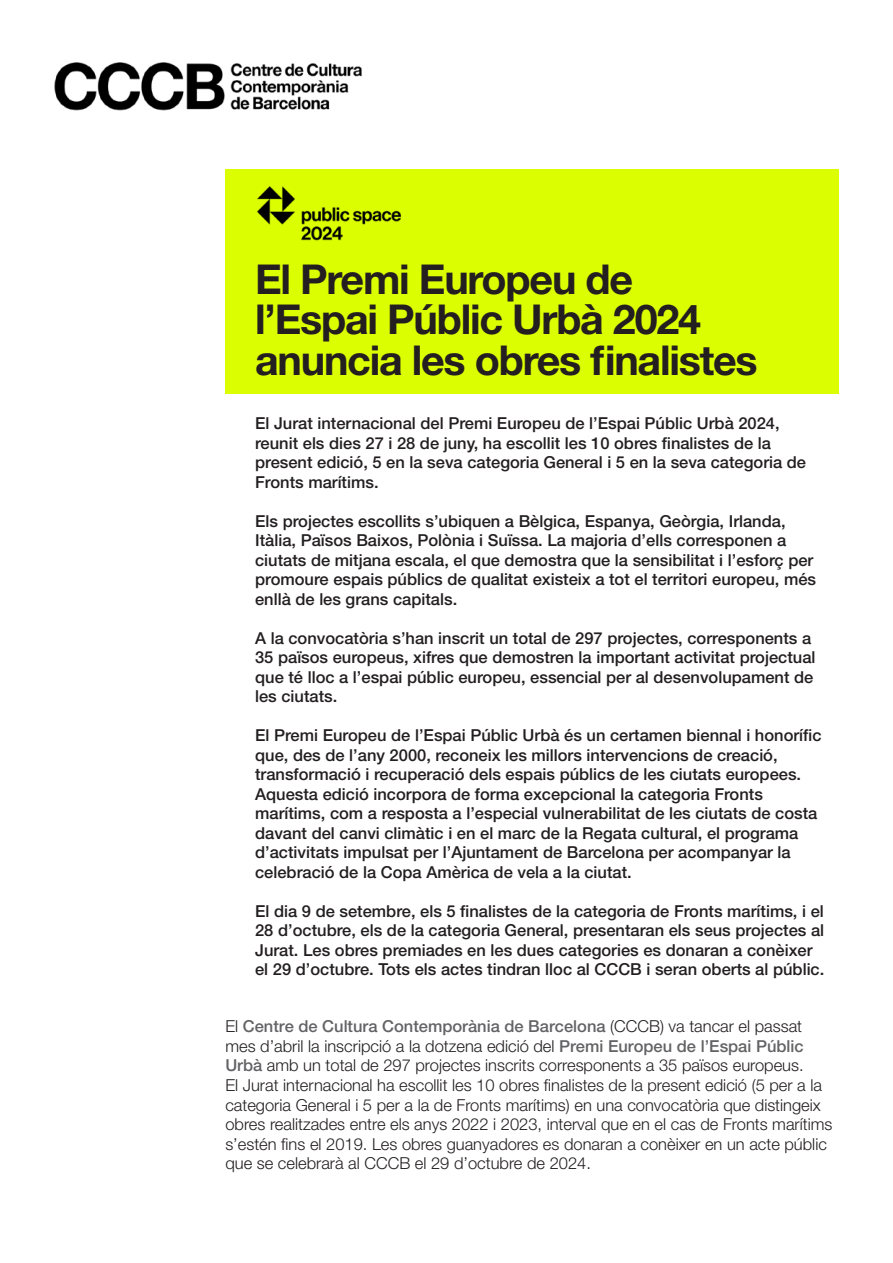
<style>
.page{position:relative;width:893px;height:1263px;background:#fff}
.page>*{position:absolute;margin:0;border:0;box-sizing:border-box;transform-origin:0 0}
.t1{font:700 41.25px/40.5px "Helvetica Neue LT Std";letter-spacing:-.03em;color:#231f20}
.t2{font:500 16.5px/19.5px "Helvetica Neue LT Std";color:#231f20}
.t3{font:300 16.5px/19.5px "Helvetica Neue LT Std";color:#231f20}
.s1{font-weight:500;color:#636366}
.s2{font-weight:500;color:#636466}
</style>
<div class="page">
<img style="left:54px;top:62px;width:309px;height:49px">
<div style="left:225px;top:169px;width:614px;height:224px;background:#dbff00"></div>
<img style="left:256px;top:186px;width:145px;height:55px">
<p class="t1" style="left:255px;top:258px;width:504px">El Premi Europeu de l’Espai Públic Urbà 2024 anuncia les obres finalistes</p>
<p class="t2" style="left:255px;top:413px;width:552px">El Jurat internacional del Premi Europeu de l’Espai Públic Urbà 2024, reunit els dies 27 i 28 de juny, ha escollit les 10 obres finalistes de la present edició, 5 en la seva categoria General i 5 en la seva categoria de Fronts marítims.</p>
<p class="t2" style="left:255px;top:511px;width:562px">Els projectes escollits s’ubiquen a Bèlgica, Espanya, Geòrgia, Irlanda, Itàlia, Països Baixos, Polònia i Suïssa. La majoria d’ells corresponen a ciutats de mitjana escala, el que demostra que la sensibilitat i l’esforç per promoure espais públics de qualitat existeix a tot el territori europeu, més enllà de les grans capitals.</p>
<p class="t2" style="left:255px;top:628px;width:562px">A la convocatòria s’han inscrit un total de 297 projectes, corresponents a 35 països europeus, xifres que demostren la important activitat projectual que té lloc a l’espai públic europeu, essencial per al desenvolupament de les ciutats.</p>
<p class="t2" style="left:255px;top:725px;width:568px">El Premi Europeu de l’Espai Públic Urbà és un certamen biennal i honorífic que, des de l’any 2000, reconeix les millors intervencions de creació, transformació i recuperació dels espais públics de les ciutats europees.<br>Aquesta edició incorpora de forma excepcional la categoria Fronts marítims, com a resposta a l’especial vulnerabilitat de les ciutats de costa davant del canvi climàtic i en el marc de la Regata cultural, el programa d’activitats impulsat per l’Ajuntament de Barcelona per acompanyar la celebració de la Copa Amèrica de vela a la ciutat.</p>
<p class="t2" style="left:255px;top:901px;width:571px">El dia 9 de setembre, els 5 finalistes de la categoria de Fronts marítims, i el 28 d’octubre, els de la categoria General, presentaran els seus projectes al Jurat. Les obres premiades en les dues categories es donaran a conèixer el 29 d’octubre. Tots els actes tindran lloc al CCCB i seran oberts al públic.</p>
<p class="t3" style="left:225px;top:1016px;width:609px">El <span class="s1">Centre de Cultura Contemporània de Barcelona</span> (CCCB) va tancar el passat mes d’abril la inscripció a la dotzena edició del <span class="s2">P</span><span class="s1">remi Europeu de l’Espai Públic Urbà</span> amb un total de 297 projectes inscrits corresponents a 35 països europeus.<br>El Jurat internacional ha escollit les 10 obres finalistes de la present edició (5 per a la categoria General i 5 per a la de Fronts marítims) en una convocatòria que distingeix obres realitzades entre els anys 2022 i 2023, interval que en el cas de Fronts marítims s’estén fins el 2019. Les obres guanyadores es donaran a conèixer en un acte públic que se celebrarà al CCCB el 29 d’octubre de 2024.</p>
</div>
